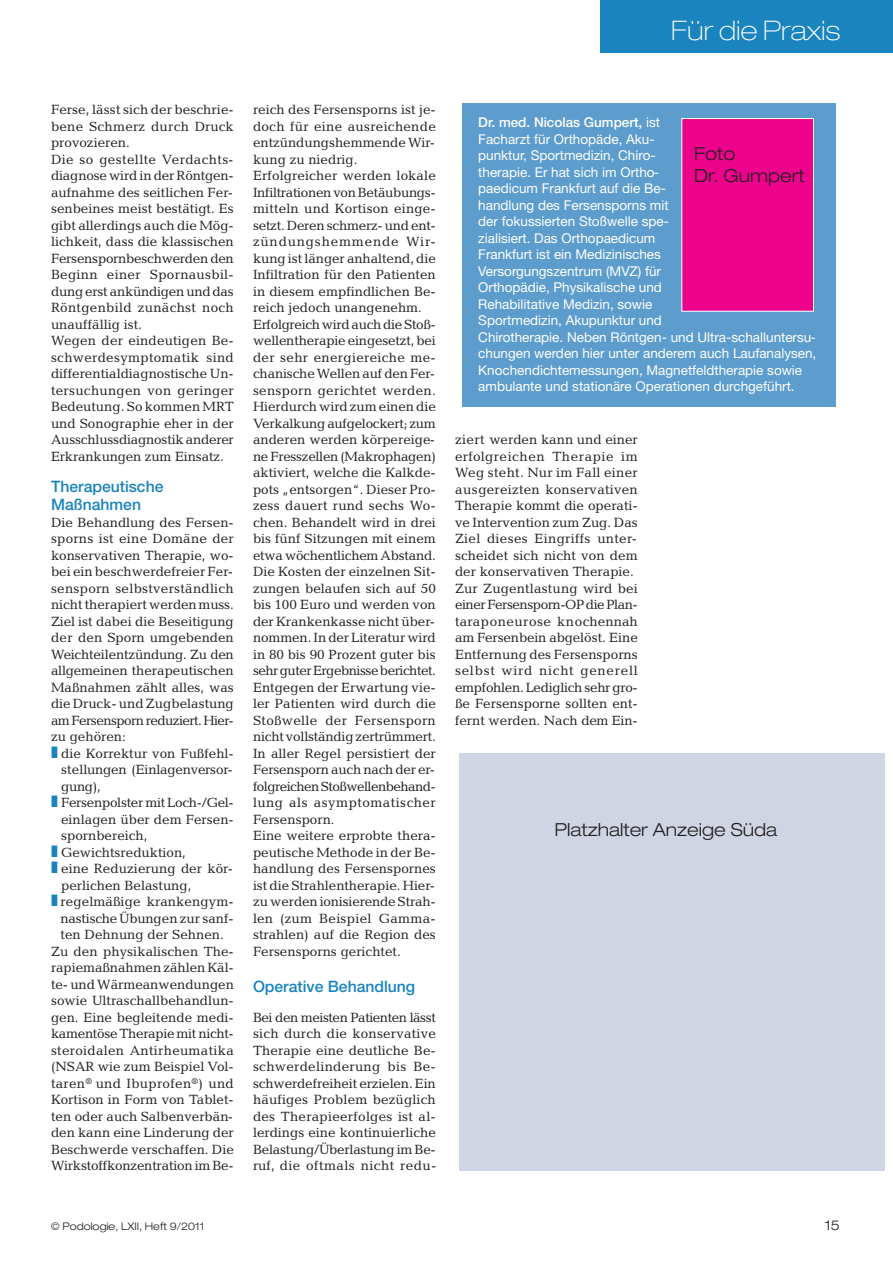
<style>
.page{position:relative;width:893px;height:1263px;background:#fff}
.page>*{position:absolute;margin:0;border:0;box-sizing:border-box;transform-origin:0 0}
.t1{font:100 expanded 27px "Helvetica Neue";color:#fff}
.t2{font:300 expanded 18px/21.6px "Helvetica Neue";color:#231f20}
.t3{font:500 15.75px/18px "Helvetica Neue";color:#1a84bf}
.t4{font:13.5px/16.5px "Candida";color:#231f20}
.t5{font:13.5px/16.5px "Helvetica Neue";color:#fff}
.t6{font:13.5px "Candida";letter-spacing:.02em;color:#231f20}
.t7{font:13.5px "Candida";letter-spacing:-.02em;color:#231f20}
.t8{font:13.5px "Candida";letter-spacing:-.04em;color:#231f20}
.t9{font:13.5px "Candida";letter-spacing:-.025em;color:#231f20}
.t10{font:300 expanded 13.5px "Helvetica Neue";color:#231f20}
.t11{font:300 expanded 10.5px "Helvetica Neue";color:#231f20}
.s1{color:#1a84bf}
.s2{font-weight:500}
</style>
<div class="page">
<div style="left:600px;top:0;width:293px;height:53px;background:#1a84bf"></div>
<div style="left:463px;top:103px;width:373px;height:304px;background:#5d9dce"></div>
<div style="left:682px;top:119px;width:131px;height:192px;background:#ed028c"></div>
<div style="left:681px;top:118px;width:133px;height:194px;border:1px solid #fff"></div>
<div style="left:459px;top:753px;width:425px;height:418px;background:#d0d5e4"></div>
<h1 class="t1" style="left:671px;top:21px;width:170px">Für die Praxis</h1>
<p class="t4" style="left:51px;top:103px;width:184px">Ferse, lässt sich der beschrie&shy;bene Schmerz durch Druck provozieren.<br>Die so gestellte Verdachts&shy;diagnose wird in der Röntgen&shy;aufnahme des seitlichen Fer&shy;senbeines meist bestätigt. Es gibt allerdings auch die Mög&shy;lichkeit, dass die klassischen<br>Fersenspornbeschwerden den<br>Beginn einer Spornausbil&shy;dung erst ankündigen und das<br>Röntgenbild zunächst noch unauffällig ist.<br>Wegen der eindeutigen Be&shy;schwerdesymptomatik sind differentialdiagnostische Un&shy;tersuchungen von geringer<br>Bedeutung. So kommen MRT und Sonographie eher in der<br>Ausschlussdiagnostik anderer<br>Erkrankungen zum Einsatz.</p>
<p class="t3" style="left:51px;top:478px;width:114px">Therapeutische<br>Maßnahmen</p>
<p class="t4" style="left:51px;top:515px;width:184px">Die Behandlung des Fersen-</p>
<p class="t4" style="left:51px;top:532px;width:184px">sporns ist eine Domäne der</p>
<p class="t4" style="left:51px;top:548px;width:184px">konservativen Therapie, wo-</p>
<p class="t4" style="left:51px;top:565px;width:184px">bei ein beschwerdefreier Fer-</p>
<p class="t6" style="left:51px;top:584px;width:184px">sensporn selbstverständlich</p>
<p class="t4" style="left:51px;top:598px;width:184px">nicht therapiert werdenmuss.</p>
<p class="t4" style="left:51px;top:614px;width:184px">Ziel ist dabei die Beseitigung</p>
<p class="t4" style="left:51px;top:631px;width:184px">der den Sporn umgebenden</p>
<p class="t7" style="left:51px;top:650px;width:184px">Weichteilentzündung. Zu den</p>
<p class="t4" style="left:51px;top:664px;width:184px">allgemeinen therapeutischen</p>
<p class="t4" style="left:51px;top:680px;width:184px">Maßnahmen zählt alles, was</p>
<p class="t4" style="left:51px;top:697px;width:184px">die Druck- und Zugbelastung</p>
<p class="t8" style="left:51px;top:716px;width:184px">amFersenspornreduziert.Hier-</p>
<p class="t4" style="left:51px;top:730px;width:76px">zu gehören:</p>
<p class="t4" style="left:51px;top:746px;width:184px"><span class="s1">❚</span> die Korrektur von Fußfehl-</p>
<p class="t4" style="left:61px;top:763px;width:173px">stellungen (Einlagenversor-</p>
<p class="t4" style="left:61px;top:779px;width:41px">gung),</p>
<p class="t7" style="left:51px;top:798px;width:184px"><span class="s1">❚</span> Fersenpolster mit Loch-/Gel-</p>
<p class="t4" style="left:61px;top:812px;width:174px">einlagen über dem Fersen-</p>
<p class="t4" style="left:61px;top:829px;width:88px">spornbereich,</p>
<p class="t4" style="left:51px;top:845px;width:136px"><span class="s1">❚</span> Gewichtsreduktion,</p>
<p class="t4" style="left:51px;top:862px;width:184px"><span class="s1">❚</span> eine Reduzierung der kör-</p>
<p class="t4" style="left:61px;top:878px;width:132px">perlichen Belastung,</p>
<p class="t4" style="left:51px;top:895px;width:184px"><span class="s1">❚</span> regelmäßige krankengym-</p>
<p class="t4" style="left:61px;top:911px;width:175px">nastischeÜbungen zur sanf-</p>
<p class="t4" style="left:61px;top:928px;width:165px">ten Dehnung der Sehnen.</p>
<p class="t4" style="left:51px;top:944px;width:184px">Zu den physikalischen The-</p>
<p class="t4" style="left:51px;top:961px;width:184px">rapiemaßnahmen zählen Käl-</p>
<p class="t4" style="left:51px;top:977px;width:184px">te- und Wärmeanwendungen</p>
<p class="t4" style="left:51px;top:994px;width:184px">sowie Ultraschallbehandlun-</p>
<p class="t4" style="left:51px;top:1010px;width:184px">gen. Eine begleitende medi-</p>
<p class="t9" style="left:51px;top:1029px;width:184px">kamentöse Therapie mit nicht-</p>
<p class="t6" style="left:51px;top:1046px;width:184px">steroidalen Antirheumatika</p>
<p class="t4" style="left:51px;top:1060px;width:184px">(NSAR wie zum Beispiel Vol-</p>
<p class="t6" style="left:51px;top:1079px;width:184px">taren<sup>®</sup> und Ibuprofen<sup>®</sup>) und</p>
<p class="t4" style="left:51px;top:1093px;width:184px">Kortison in Form von Tablet-</p>
<p class="t4" style="left:51px;top:1109px;width:184px">ten oder auch Salbenverbän-</p>
<p class="t4" style="left:51px;top:1126px;width:184px">den kann eine Linderung der</p>
<p class="t4" style="left:51px;top:1142px;width:184px">Beschwerde verschaffen. Die</p>
<p class="t4" style="left:51px;top:1159px;width:184px">Wirkstoffkonzentration im Be-</p>
<p class="t4" style="left:253px;top:103px;width:184px">reich des Fersensporns ist je&shy;doch für eine ausreichende entzündungshemmende Wir&shy;kung zu niedrig.<br>Erfolgreicher werden lokale<br>Infiltrationen von Betäubungs&shy;mitteln und Kortison einge&shy;setzt. Deren schmerz- und ent&shy;zündungshemmende Wir&shy;kung ist länger anhaltend, die<br>Infiltration für den Patienten in diesem empfindlichen Be&shy;reich jedoch unangenehm.<br>Erfolgreich wird auch die Stoß&shy;wellentherapie eingesetzt, bei der sehr energiereiche me&shy;chanische Wellen auf den Fer&shy;sensporn gerichtet werden.<br>Hierdurch wird zum einen die<br>Verkalkung aufgelockert; zum anderen werden körpereige&shy;ne Fresszellen (Makrophagen) aktiviert, welche die Kalkde&shy;pots „entsorgen“. Dieser Pro&shy;zess dauert rund sechs Wo&shy;chen. Behandelt wird in drei bis fünf Sitzungen mit einem etwa wöchentlichem Abstand.<br>Die Kosten der einzelnen Sit&shy;zungen belaufen sich auf 50 bis 100 Euro und werden von der Krankenkasse nicht über&shy;nommen. In der Literatur wird in 80 bis 90 Prozent guter bis sehrguterErgebnisseberichtet.<br>Entgegen der Erwartung vie&shy;ler Patienten wird durch die<br>Stoßwelle der Fersensporn nicht vollständig zertrümmert.<br>In aller Regel persistiert der<br>Fersensporn auch nach der er&shy;folgreichenStoßwellenbehand&shy;lung als asymptomatischer<br>Fersensporn.<br>Eine weitere erprobte thera&shy;peutische Methode in der Be&shy;handlung des Fersenspornes ist die Strahlentherapie. Hier&shy;zu werdenionisierendeStrah&shy;len (zum Beispiel Gamma&shy;strahlen) auf die Region des<br>Fersensporns gerichtet.</p>
<p class="t3" style="left:253px;top:978px;width:164px">Operative Behandlung</p>
<p class="t4" style="left:253px;top:1010px;width:185px;text-align:justify">Bei den meisten Patienten lässt sich durch die konservative Therapie eine deutliche Be&shy;schwerdelinderung bis Be&shy;schwerdefreiheit erzielen. Ein häufiges Problem bezüglich des Therapieerfolges ist al&shy;lerdings eine kontinuierliche Belastung/Überlastung im Be&shy;ruf, die oftmals nicht redu-</p>
<p class="t5" style="left:478px;top:115px;width:339px"><span class="s2">Dr. med. Nicolas Gumpert,</span> ist<br>Facharzt für Orthopäde, Aku-<br>punktur, Sportmedizin, Chiro-<br>therapie. Er hat sich im Ortho-<br>paedicum Frankfurt auf die Be-<br>handlung des Fersensporns mit<br>der fokussierten Stoßwelle spe-<br>zialisiert. Das Orthopaedicum<br>Frankfurt ist ein Medizinisches<br>Versorgungszentrum (MVZ) für<br>Orthopädie, Physikalische und<br>Rehabilitative Medizin, sowie<br>Sportmedizin, Akupunktur und<br>Chirotherapie. Neben Röntgen- und Ultra-schalluntersu&shy;chungen werden hier unter anderem auch Laufanalysen, Knochendichtemessungen, Magnetfeldtherapie sowie ambulante und stationäre Operationen durchgeführt.</p>
<h2 class="t2" style="left:694px;top:145px;width:112px">Foto<br>Dr. Gumpert</h2>
<p class="t4" style="left:455px;top:433px;width:184px">ziert werden kann und einer erfolgreichen Therapie im<br>Weg steht. Nur im Fall einer ausgereizten konservativen<br>Therapie kommt die operati&shy;ve Intervention zum Zug. Das<br>Ziel dieses Eingriffs unter&shy;scheidet sich nicht von dem der konservativen Therapie.<br>Zur Zugentlastung wird bei einer Fersensporn-OP die Plan&shy;taraponeurose knochennah am Fersenbein abgelöst. Eine<br>Entfernung des Fersensporns selbst wird nicht generell empfohlen. Lediglich sehr gro&shy;ße Fersensporne sollten ent&shy;fernt werden. Nach dem Ein-</p>
<h2 class="t2" style="left:554px;top:821px;width:224px">Platzhalter Anzeige Süda</h2>
<p class="t11" style="left:51px;top:1223px;width:155px">© Podologie, LXII, Heft 9/2011</p>
<p class="t10" style="left:825px;top:1220px;width:17px">15</p>
</div>
